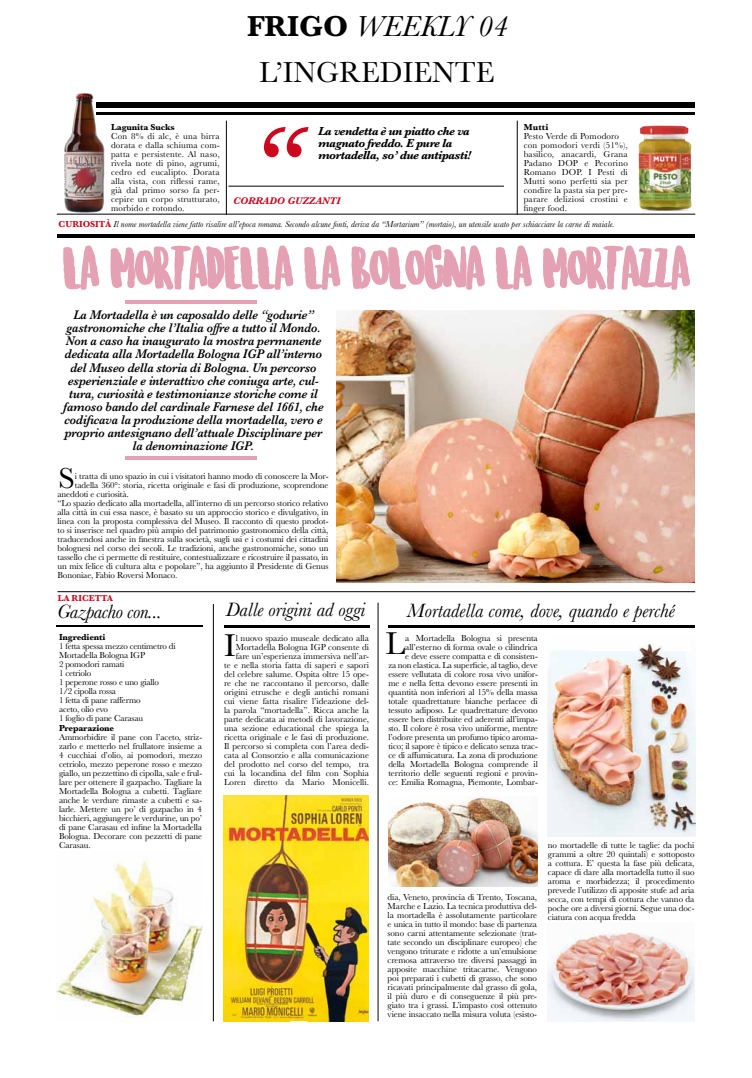
<style>
.page{position:relative;width:752px;height:1078px;background:#fff}
.page>*{position:absolute;margin:0;border:0;box-sizing:border-box;transform-origin:0 0}
.t1{font:55px "Sunrise International Demo";letter-spacing:-.03em;color:#e5a1b4}
.t2{font:32.7px "Baskerville";color:#000}
.t3{font:30px "Baskerville";color:#000}
.t4{font:italic 30px "Baskerville";color:#000}
.t5{font:italic 20px "Baskerville";color:#000}
.t6{font:italic 20px "Baskerville";letter-spacing:-.02em;color:#000}
.t7{font:italic 600 13px/13px "Baskerville";letter-spacing:-.01em;color:#000;text-align:center;scale:.93 1}
.t8{font:italic 700 12px/12px "Baskerville";letter-spacing:-.04em;color:#000}
.t9{font:italic 700 10px "Baskerville";color:#cd071e}
.t10{font:9px/9px "Baskerville";letter-spacing:-.01em;color:#000;text-align:justify}
.t11{font:9px/9px "Baskerville";letter-spacing:.02em;color:#000}
.t12{font:italic 9px "Baskerville";color:#000}
.t13{font:700 9px "Baskerville";letter-spacing:-.02em;color:#000}
.t14{font:700 9px "Baskerville";color:#cd071e}
.s1{font-weight:700;font-style:normal}
.s2{font-weight:700;font-style:normal;color:#cd071e}
</style>
<div class="page">
<hr style="left:57px;top:591px;width:637px;height:1px;background:#000">
<hr style="left:224px;top:625px;width:145px;height:2px;background:#000">
<img style="left:547px;top:644px;width:147px;height:192px">
<hr style="left:377px;top:602px;width:1px;height:418px;background:#000">
<hr style="left:213px;top:604px;width:1px;height:416px;background:#000">
<hr style="left:57px;top:234px;width:638px;height:3px;background:#000">
<hr style="left:226px;top:121px;width:1px;height:93px;background:#000">
<hr style="left:516px;top:121px;width:1px;height:93px;background:#000">
<hr style="left:57px;top:214px;width:638px;height:1px;background:#000">
<hr style="left:228px;top:186px;width:275px;height:1px;background:#000">
<svg style="left:264px;top:127px;width:44px;height:30px"></svg>
<img style="left:64px;top:93px;width:42px;height:119px">
<img style="left:638px;top:125px;width:54px;height:86px">
<div style="left:96px;top:102px;width:598px;height:5px;background:#000"></div>
<hr style="left:96px;top:112px;width:598px;height:2px;background:#000">
<hr style="left:125px;top:300px;width:131px;height:3px;background:#e5a1b4">
<hr style="left:125px;top:456px;width:131px;height:3px;background:#e5a1b4">
<img style="left:547px;top:932px;width:147px;height:89px">
<hr style="left:388px;top:625px;width:306px;height:2px;background:#000">
<img style="left:224px;top:795px;width:145px;height:225px">
<img style="left:336px;top:310px;width:358px;height:272px">
<img style="left:388px;top:796px;width:149px;height:90px">
<img style="left:57px;top:861px;width:145px;height:159px">
<hr style="left:56px;top:625px;width:147px;height:2px;background:#000">
<h3 class="t4" style="left:247px;top:7px;width:262px"><span class="s1">FRIGO</span> WEEKLY 04</h3>
<h3 class="t3" style="left:259px;top:53px;width:237px">L’INGREDIENTE</h3>
<p class="t13" style="left:111px;top:120px;width:65px">Lagunita Sucks</p>
<p class="t10" style="left:111px;top:131px;width:110px">Con 8% di alc, è una birra dorata e dalla schiuma com&shy;patta e persistente. Al naso, rivela note di pino, agrumi, cedro ed eucalipto. Dorata alla vista, con riflessi rame, già dal primo sorso fa per&shy;cepire un corpo strutturato, morbido e rotondo.</p>
<h3 class="t8" style="left:318px;top:125px;width:155px">La vendetta è un piatto che va magnato freddo. E pure la mortadella, so’ due antipasti!</h3>
<p class="t9" style="left:233px;top:193px;width:109px">CORRADO GUZZANTI</p>
<p class="t13" style="left:523px;top:120px;width:26px">Mutti</p>
<p class="t11" style="left:523px;top:131px;width:106px">Pesto Verde di Pomodoro con pomodori verdi (51%), basilico, anacardi, Grana<br>Padano DOP e Pecorino<br>Romano DOP. I Pesti di<br>Mutti sono perfetti sia per condire la pasta sia per pre&shy;parare deliziosi crostini e finger food.</p>
<p class="t12" style="left:59px;top:218px;width:557px"><span class="s2">CURIOSITà</span> Il nome mortadella viene fatto risalire all’epoca romana. Secondo alcune fonti, deriva da “Mortarium” (mortaio), un utensile usato per schiacciare la carne di maiale.</p>
<h1 class="t1" style="left:63px;top:243px;width:628px">LA MORTADELLA LA BOLOGNA LA MORTAZZA</h1>
<p class="t7" style="left:63px;top:309px;width:281px">La Mortadella è un caposaldo delle “godurie” gastronomiche che l’Italia offre a tutto il Mondo.<br>Non a caso ha inaugurato la mostra permanente dedicata alla Mortadella Bologna IGP all’interno del Museo della storia di Bologna. Un percorso esperienziale e interattivo che coniuga arte, cul&shy;tura, curiosità e testimonianze storiche come il famoso bando del cardinale Farnese del 1661, che codificava la produzione della mortadella, vero e proprio antesignano dell’attuale Disciplinare per la denominazione IGP.</p>
<h3 class="t3" style="left:59px;top:459px;width:18px">S</h3>
<p class="t10" style="left:75px;top:472px;width:255px">i tratta di uno spazio in cui i visitatori hanno modo di conoscere la Mor-</p>
<p class="t10" style="left:75px;top:481px;width:255px">tadella 360°: storia, ricetta originale e fasi di produzione, scoprendone</p>
<p class="t10" style="left:57px;top:490px;width:73px">aneddoti e curiosità.</p>
<p class="t10" style="left:57px;top:499px;width:272px">“Lo spazio dedicato alla mortadella, all’interno di un percorso storico relativo</p>
<p class="t10" style="left:57px;top:508px;width:272px">alla città in cui essa nasce, è basato su un approccio storico e divulgativo, in</p>
<p class="t10" style="left:57px;top:517px;width:272px">linea con la proposta complessiva del Museo. Il racconto di questo prodot-</p>
<p class="t10" style="left:57px;top:526px;width:272px">to si inserisce nel quadro più ampio del patrimonio gastronomico della città,</p>
<p class="t10" style="left:57px;top:535px;width:272px">traducendosi anche in finestra sulla società, sugli usi e i costumi dei cittadini</p>
<p class="t10" style="left:57px;top:544px;width:272px">bolognesi nel corso dei secoli. Le tradizioni, anche gastronomiche, sono un</p>
<p class="t10" style="left:57px;top:553px;width:272px">tassello che ci permette di restituire, contestualizzare e ricostruire il passato, in</p>
<p class="t10" style="left:57px;top:562px;width:272px">un mix felice di cultura alta e popolare”, ha aggiunto il Presidente di Genus</p>
<p class="t10" style="left:57px;top:571px;width:121px">Bononiae, Fabio Roversi Monaco.</p>
<p class="t14" style="left:58px;top:592px;width:56px">LA RICETTA</p>
<h3 class="t6" style="left:58px;top:598px;width:106px">Gazpacho con...</h3>
<p class="t13" style="left:59px;top:631px;width:48px">Ingredienti</p>
<p class="t10" style="left:59px;top:642px;width:118px;text-align:left">1 fetta spessa mezzo centimetro di<br>Mortadella Bologna IGP<br>2 pomodori ramati<br>1 cetriolo<br>1 peperone rosso e uno giallo<br>1/2 cipolla rossa<br>1 fetta di pane raffermo<br>aceto, olio evo<br>1 foglio di pane Carasau</p>
<p class="t13" style="left:59px;top:721px;width:57px">Preparazione</p>
<p class="t10" style="left:59px;top:732px;width:145px">Ammorbidire il pane con l’aceto, striz&shy;zarlo e metterlo nel frullatore insieme a 4 cucchiai d’olio, ai pomodori, mezzo cetriolo, mezzo peperone rosso e mezzo giallo, un pezzettino di cipolla, sale e frul&shy;lare per ottenere il gazpacho. Tagliare la Mortadella Bologna a cubetti. Tagliare anche le verdure rimaste a cubetti e sa&shy;larle. Mettere un po’ di gazpacho in 4 bicchieri, aggiungere le verdurine, un po’ di pane Carasau ed infine la Mortadella Bologna. Decorare con pezzetti di pane Carasau.</p>
<h3 class="t5" style="left:226px;top:596px;width:141px">Dalle origini ad oggi</h3>
<h2 class="t2" style="left:224px;top:624px;width:13px">I</h2>
<p class="t10" style="left:224px;top:633px;width:146px;text-align:right">l nuovo spazio museale dedicato alla Mortadella Bologna IGP consente di fare un’esperienza immersiva nell’ar-<br>te e nella storia fatta di saperi e sapori del celebre salume. Ospita oltre 15 ope&shy;re che ne raccontano il percorso, dalle origini etrusche e degli antichi romani cui viene fatta risalire l’ideazione del&shy;la parola “mortadella”. Ricca anche la parte dedicata ai metodi di lavorazione, una sezione educational che spiega la ricetta originale e le fasi di produzione.<br>Il percorso si completa con l’area dedi&shy;cata al Consorzio e alla comunicazione del prodotto nel corso del tempo, tra cui la locandina del film con Sophia Loren diretto da Mario Monicelli.</p>
<h3 class="t5" style="left:407px;top:596px;width:269px">Mortadella come, dove, quando e perché</h3>
<p class="t10" style="left:388px;top:633px;width:151px;text-align:right">a Mortadella Bologna si presenta all’esterno di forma ovale o cilindrica<br>e deve essere compatta e di consisten-<br>za non elastica. La superficie, al taglio, deve essere vellutata di colore rosa vivo unifor&shy;me e nella fetta devono essere presenti in quantità non inferiori al 15% della massa totale quadrettature bianche perlacee di tessuto adiposo. Le quadrettature devono essere ben distribuite ed aderenti all’impa&shy;sto. Il colore è rosa vivo uniforme, mentre l’odore presenta un profumo tipico aroma&shy;tico; il sapore è tipico e delicato senza trac&shy;ce di affumicatura. La zona di produzione della Mortadella Bologna comprende il territorio delle seguenti regioni e provin&shy;ce: Emilia Romagna, Piemonte, Lombar-</p>
<h2 class="t2" style="left:385px;top:622px;width:21px">L</h2>
<p class="t10" style="left:387px;top:892px;width:151px">dia, Veneto, provincia di Trento, Toscana, Marche e Lazio. La tecnica produttiva del&shy;la mortadella è assolutamente particolare e unica in tutto il mondo: base di partenza sono carni attentamente selezionate (trat&shy;tate secondo un disciplinare europeo) che vengono triturate e ridotte a un’emulsione cremosa attraverso tre diversi passaggi in apposite macchine tritacarne. Vengono poi preparati i cubetti di grasso, che sono ricavati principalmente dal grasso di gola, il più duro e di conseguenze il più pre&shy;giato tra i grassi. L’impasto così ottenuto viene insaccato nella misura voluta (esisto-</p>
<p class="t10" style="left:547px;top:840px;width:148px">no mortadelle di tutte le taglie: da pochi grammi a oltre 20 quintali) e sottoposto a cottura. E’ questa la fase più delicata, capace di dare alla mortadella tutto il suo aroma e morbidezza; il procedimento prevede l’utilizzo di apposite stufe ad aria secca, con tempi di cottura che vanno da poche ore a diversi giorni. Segue una doc&shy;ciatura con acqua fredda</p>
</div>
